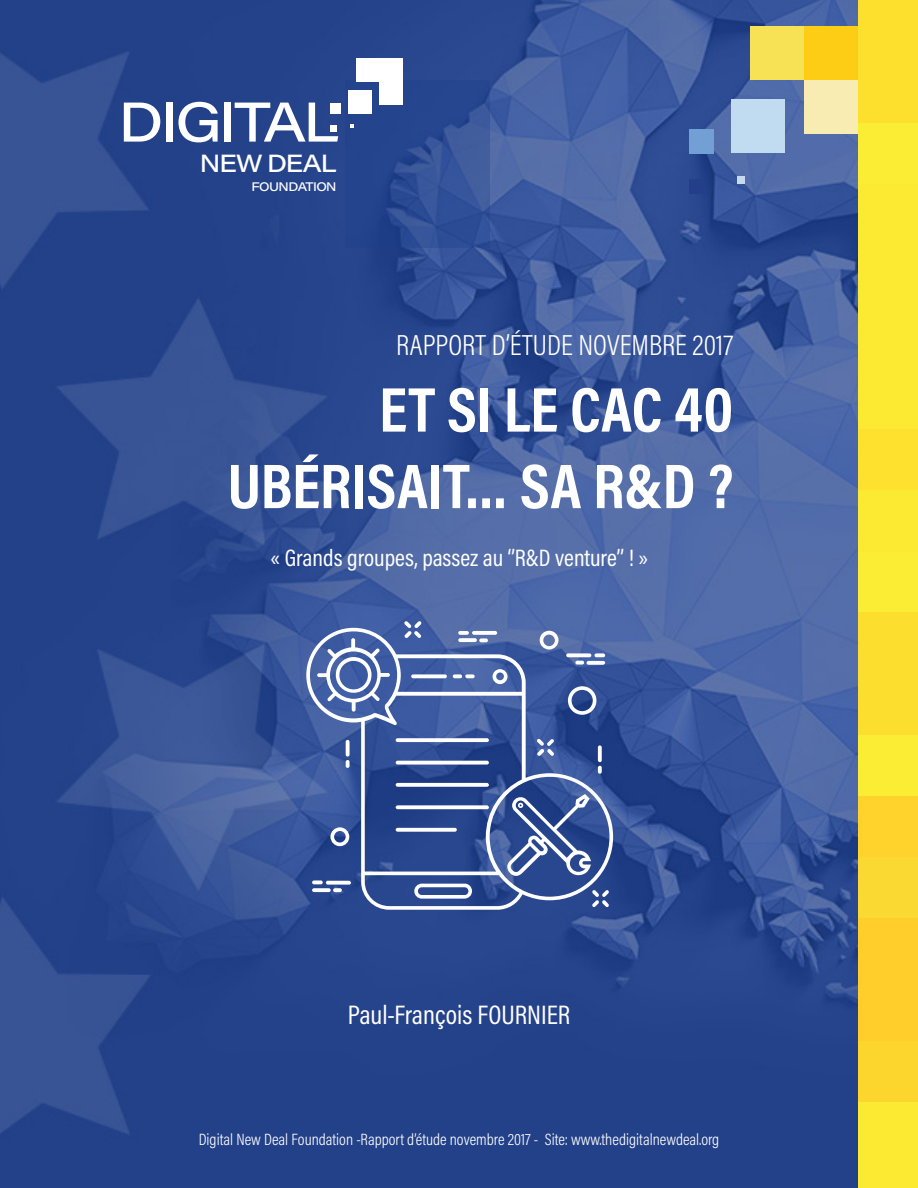
<style>
.page{position:relative;width:918px;height:1188px;background:#fff}
.page>*{position:absolute;margin:0;border:0;box-sizing:border-box;transform-origin:0 0}
.t1{font:700 63.75px/76.5px "Acumin Pro Cond";color:#fff;text-align:right}
.t2{font:500 55.05px "Acumin Pro Wide";letter-spacing:-.05em;color:#fff}
.t3{font:300 29.25px "Acumin Pro Cond";color:#fff}
.t4{font:27px "Acumin Pro Cond";color:#fff}
.t5{font:500 24.45px "Acumin Pro Wide";letter-spacing:-.045em;color:#fff}
.t6{font:24px "Acumin Pro Cond";color:#fff}
.t7{font:300 16.5px "Acumin Pro Cond";color:#fff}
.t8{font:500 12.3px "Acumin Pro Wide";letter-spacing:-.045em;color:#fff}
</style>
<div class="page">
<div style="left:858px;top:551px;width:60px;height:62px;background:#fbed33"></div>
<hr style="left:857px;top:551px;width:1px;height:62px;background:#fbed33">
<div style="left:858px;top:490px;width:60px;height:61px;background:#fce932"></div>
<hr style="left:857px;top:490px;width:1px;height:61px;background:#fee02f">
<div style="left:858px;top:429px;width:60px;height:61px;background:#fee02f"></div>
<hr style="left:857px;top:429px;width:1px;height:61px;background:#fbed33">
<div style="left:858px;top:368px;width:60px;height:61px;background:#fce932"></div>
<hr style="left:857px;top:368px;width:1px;height:61px;background:#ffc72d">
<div style="left:858px;top:306px;width:60px;height:62px;background:#fce932"></div>
<hr style="left:857px;top:306px;width:1px;height:62px;background:#ffc72d">
<div style="left:858px;top:245px;width:60px;height:61px;background:#fce932"></div>
<hr style="left:857px;top:245px;width:1px;height:61px;background:#fce932">
<div style="left:858px;top:184px;width:60px;height:61px;background:#fce932"></div>
<hr style="left:857px;top:184px;width:1px;height:61px;background:#ffc72d">
<div style="left:858px;top:123px;width:60px;height:61px;background:#fbed33"></div>
<hr style="left:857px;top:123px;width:1px;height:61px;background:#fde230">
<div style="left:858px;top:61px;width:60px;height:62px;background:#fddf2e"></div>
<div style="left:858px;top:0;width:60px;height:61px;background:#fddf2e"></div>
<hr style="left:857px;top:0;width:1px;height:61px;background:#fce932">
<hr style="left:857px;top:613px;width:1px;height:61px;background:#fcde2e">
<div style="left:858px;top:613px;width:60px;height:61px;background:#fcde2e"></div>
<hr style="left:857px;top:674px;width:1px;height:61px;background:#fcde2e">
<div style="left:858px;top:674px;width:60px;height:61px;background:#fcde2e"></div>
<hr style="left:857px;top:735px;width:1px;height:61px;background:#fbed33">
<div style="left:858px;top:735px;width:60px;height:61px;background:#fbed33"></div>
<hr style="left:857px;top:796px;width:1px;height:61px;background:#faea37">
<div style="left:858px;top:796px;width:60px;height:61px;background:#ffd32c"></div>
<hr style="left:857px;top:857px;width:1px;height:62px;background:#feda30">
<div style="left:858px;top:857px;width:60px;height:62px;background:#fad933"></div>
<hr style="left:857px;top:919px;width:1px;height:61px;background:#fddb30">
<div style="left:858px;top:919px;width:60px;height:61px;background:#ffce2b"></div>
<hr style="left:857px;top:980px;width:1px;height:61px;background:#ffcb2c">
<div style="left:858px;top:980px;width:60px;height:61px;background:#ffce2b"></div>
<hr style="left:857px;top:1041px;width:1px;height:61px;background:#fdd22c">
<div style="left:858px;top:1041px;width:60px;height:61px;background:#fcd62c"></div>
<hr style="left:857px;top:1102px;width:1px;height:62px;background:#fce932">
<div style="left:858px;top:1102px;width:60px;height:62px;background:#fce932"></div>
<svg style="left:857px;top:1164px;width:1px;height:24px"></svg>
<div style="left:858px;top:1164px;width:60px;height:24px;background:#fce932"></div>
<img style="left:1px;top:0;width:856px;height:1188px">
<svg style="left:345px;top:80px;width:144px;height:168px;background:#2c4b92"></svg>
<svg style="left:330px;top:125px;width:6px;height:6px"></svg>
<div style="left:330px;top:103px;width:10px;height:11px;background:#fff"></div>
<div style="left:348px;top:90px;width:24px;height:24px;background:#fff"></div>
<div style="left:356px;top:58px;width:24px;height:24px;background:#fff"></div>
<div style="left:380px;top:58px;width:23px;height:24px;background:#fff"></div>
<div style="left:380px;top:82px;width:23px;height:23px;background:#fff"></div>
<div style="left:689px;top:179px;width:15px;height:14px;background:#243f89"></div>
<div style="left:689px;top:129px;width:25px;height:25px;background:#729fd4"></div>
<div style="left:731px;top:99px;width:54px;height:54px;background:#c1dbf1"></div>
<div style="left:750px;top:26px;width:54px;height:54px;background:#f7e155"></div>
<div style="left:804px;top:26px;width:54px;height:54px;background:#fdcc15"></div>
<div style="left:804px;top:80px;width:54px;height:54px;background:#f9ecb2"></div>
<div style="left:737px;top:177px;width:8px;height:7px;background:#c5daf0"></div>
<svg style="left:404px;top:621px;width:18px;height:7px"></svg>
<svg style="left:306px;top:628px;width:307px;height:282px;background:#4e67a4"></svg>
<svg style="left:317px;top:638px;width:73px;height:74px"></svg>
<h2 class="t2" style="left:118px;top:83px;width:222px">DIGITAL</h2>
<h3 class="t5" style="left:200px;top:146px;width:138px">NEW DEAL</h3>
<p class="t8" style="left:251px;top:178px;width:87px">FOUNDATION</p>
<p class="t3" style="left:396px;top:326px;width:339px">RAPPORT D’ÉTUDE NOVEMBRE 2017</p>
<p class="t1" style="left:228px;top:370px;width:507px">ET SI LE CAC 40<br>UBÉRISAIT… SA R&amp;D ?</p>
<p class="t6" style="left:271px;top:542px;width:379px">« Grands groupes, passez au ‘’R&amp;D venture’’ ! »</p>
<p class="t4" style="left:348px;top:997px;width:224px">Paul-François FOURNIER</p>
<p class="t7" style="left:199px;top:1128px;width:522px">Digital New Deal Foundation -Rapport d’étude novembre 2017 - Site: www.thedigitalnewdeal.org</p>
</div>
